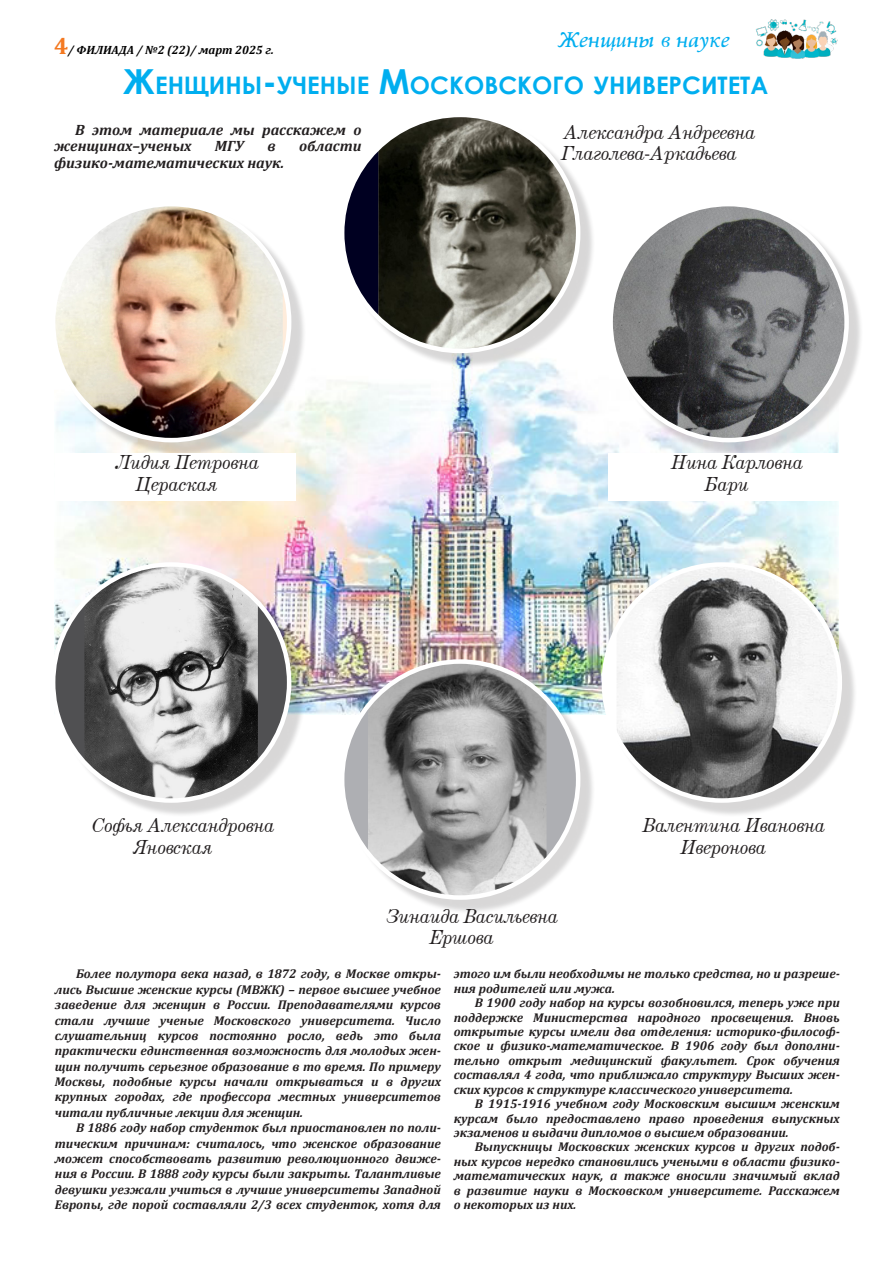
<style>
.page{position:relative;width:893px;height:1263px;background:#fff}
.page>*{position:absolute;margin:0;border:0;box-sizing:border-box;transform-origin:0 0}
.новый_стиль{font:700 24.15px "Century Gothic";color:#00aeef}
.t1{font:italic 21px "Kelvinch";color:#00aeef}
.подписфи_фото_курс{font:italic 19.5px/21.5px "Century.kz";color:#231f20}
.вступление{font:italic 700 15px/16.5px "Cambria";color:#231f20}
.вступление_мелк{font:italic 700 12.75px/15.3px "Cambria";color:#231f20;text-align:justify}
.t2{font:italic 700 12px "Cambria";color:#000}
.s1{font-style:normal;font-size:24px;color:#f47921}
.s2{font-size:34.5px}
</style>
<div class="page">
<img style="left:756px;top:19px;width:82px;height:40px">
<img style="left:54px;top:368px;width:784px;height:347px">
<div style="left:57px;top:208px;width:249px;height:249px;background:#231f20;opacity:.18"></div>
<img style="left:54px;top:207px;width:229px;height:233px">
<div style="left:614px;top:208px;width:250px;height:249px;background:#231f20;opacity:.18"></div>
<img style="left:611px;top:204px;width:236px;height:236px;border-radius:118px">
<div style="left:346px;top:665px;width:249px;height:250px;background:#231f20;opacity:.18"></div>
<div style="left:342px;top:661px;width:236px;height:236px;background:#aeafb3;border-radius:50%"></div>
<img style="left:368px;top:661px;width:179px;height:236px">
<div style="left:57px;top:568px;width:249px;height:249px;background:#231f20;opacity:.18"></div>
<div style="left:53px;top:564px;width:236px;height:236px;background:#505052;border-radius:50%"></div>
<img style="left:84px;top:564px;width:174px;height:236px">
<div style="left:607px;top:568px;width:250px;height:249px;background:#231f20;opacity:.18"></div>
<img style="left:617px;top:564px;width:223px;height:236px">
<div style="left:346px;top:118px;width:249px;height:250px;background:#231f20;opacity:.18"></div>
<div style="left:342px;top:115px;width:236px;height:236px;background:#000021;border-radius:50%"></div>
<img style="left:378px;top:118px;width:200px;height:233px">
<div style="left:608px;top:454px;width:234px;height:47px;background:#fff"></div>
<div style="left:55px;top:454px;width:240px;height:47px;background:#fff"></div>
<p class="t2" style="left:54px;top:41px;width:221px"><span class="s1">4</span>/ ФИЛИАДА / №2 (22)/ март 2025 г.</p>
<h2 class="t1" style="left:558px;top:24px;width:174px">Женщины в науке</h2>
<p class="новый_стиль" style="left:123px;top:67px;width:647px"><span class="s2">Ж</span>енщины<span class="s2">-</span>ученые <span class="s2">М</span>осковского университета</p>
<p class="вступление" style="left:54px;top:121px;width:309px;text-indent:21px">В этом материале мы расскажем о женщинах–ученых</p>
<p class="подписфи_фото_курс" style="left:560px;top:122px;width:195px">Александра Андреевна<br>Глаголева-Аркадьева</p>
<p class="вступление" style="left:215px;top:138px;width:31px">МГУ</p>
<p class="вступление" style="left:267px;top:138px;width:10px">в</p>
<p class="вступление" style="left:299px;top:138px;width:64px">области</p>
<p class="вступление" style="left:54px;top:154px;width:232px">физико-математических наук.</p>
<p class="подписфи_фото_курс" style="left:134px;top:452px;width:125px;text-indent:-20px">Лидия Петровна<br>Цераская</p>
<p class="подписфи_фото_курс" style="left:703px;top:452px;width:100px;text-indent:-33px">Нина Карловна<br>Бари</p>
<p class="подписфи_фото_курс" style="left:132px;top:815px;width:143px;text-indent:-41px">Софья Александровна<br>Яновская</p>
<p class="подписфи_фото_курс" style="left:428px;top:905px;width:130px;text-indent:-43px">Зинаида Васильевна<br>Ершова</p>
<p class="подписфи_фото_курс" style="left:679px;top:815px;width:145px;text-indent:-38px">Валентина Ивановна<br>Иверонова</p>
<p class="вступление_мелк" style="left:55px;top:966px;width:388px;text-indent:21px">Более полутора века назад, в 1872 году, в Москве откры&shy;лись Высшие женские курсы (МВЖК) – первое высшее учебное заведение для женщин в России. Преподавателями курсов стали лучшие ученые Московского университета. Число слушательниц курсов постоянно росло, ведь это была практически единственная возможность для молодых жен&shy;щин получить серьезное образование в то время. По примеру Москвы, подобные курсы начали открываться и в других крупных городах, где профессора местных университетов читали публичные лекции для женщин.</p>
<p class="вступление_мелк" style="left:55px;top:1120px;width:388px;text-indent:21px">В 1886 году набор студенток был приостановлен по поли&shy;тическим причинам: считалось, что женское образование может способствовать развитию революционного движе&shy;ния в России. В 1888 году курсы были закрыты. Талантливые девушки уезжали учиться в лучшие университеты Западной Европы, где порой составляли 2/3 всех студенток, хотя для</p>
<p class="вступление_мелк" style="left:454px;top:966px;width:387px;line-height:14.4px">этого им были необходимы не только средства, но и разреше&shy;ния родителей или мужа.</p>
<p class="вступление_мелк" style="left:454px;top:995px;width:388px;line-height:14.4px;text-indent:21px">В 1900 году набор на курсы возобновился, теперь уже при поддержке Министерства народного просвещения. Вновь открытые курсы имели два отделения: историко-философ&shy;ское и физико-математическое. В 1906 году был дополни&shy;тельно открыт медицинский факультет. Срок обучения составлял 4 года, что приближало структуру Высших жен&shy;ских курсов к структуре классического университета.</p>
<p class="вступление_мелк" style="left:454px;top:1096px;width:388px;line-height:14.4px;text-indent:21px">В 1915-1916 учебном году Московским высшим женским курсам было предоставлено право проведения выпускных экзаменов и выдачи дипломов о высшем образовании.</p>
<p class="вступление_мелк" style="left:454px;top:1139px;width:388px;line-height:14.4px;text-indent:21px">Выпускницы Московских женских курсов и других подоб&shy;ных курсов нередко становились учеными в области физико&shy;математических наук, а также вносили значимый вклад в развитие науки в Московском университете. Расскажем о некоторых из них.</p>
</div>
